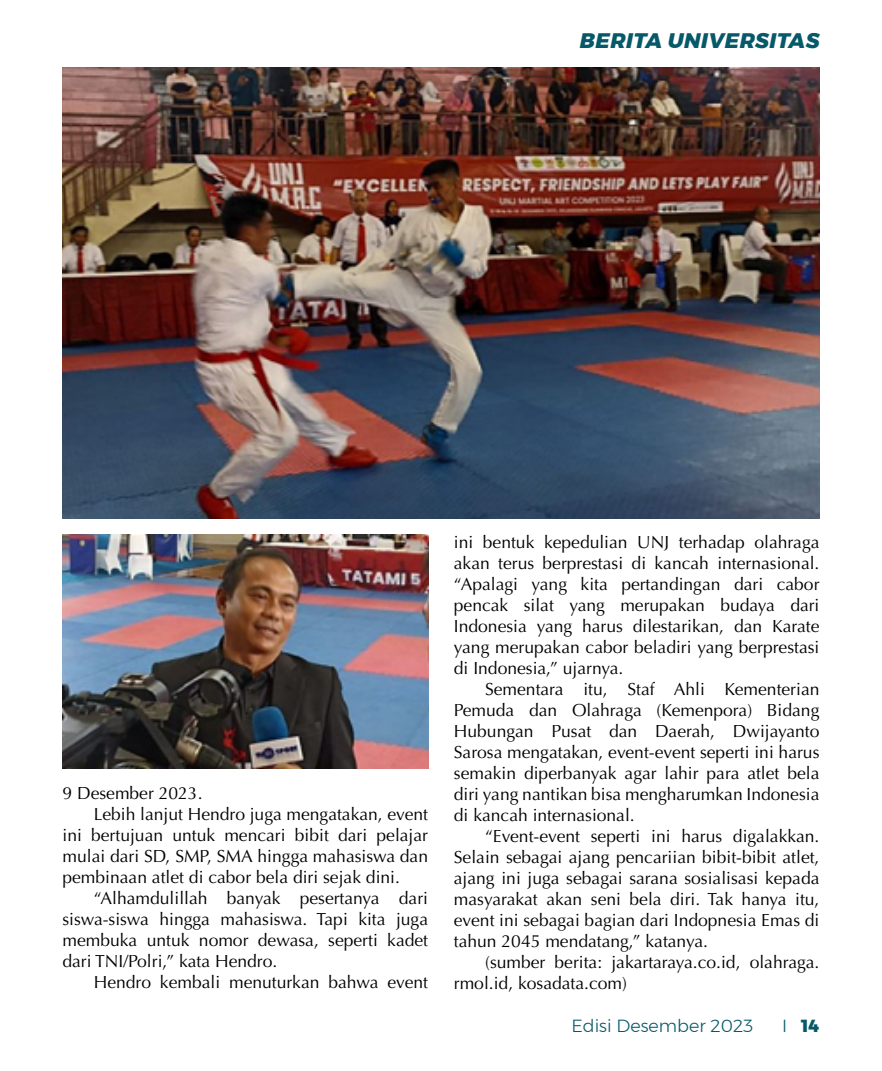
<style>
.page{position:relative;width:882px;height:1071px;background:#fff}
.page>*{position:absolute;margin:0;border:0;box-sizing:border-box;transform-origin:0 0}
.t1{font:italic 800 21px "Montserrat";letter-spacing:.025em;color:#065968}
.t2{font:17.5px/21px "Optima LT Pro";color:#000;text-align:justify}
.t3{font:300 17.5px "Montserrat";color:#065968}
.t4{font:800 17.5px "Montserrat";color:#065968}
.s1{font-weight:300}
</style>
<div class="page">
<img style="left:63px;top:67px;width:756px;height:451px">
<img style="left:63px;top:534px;width:365px;height:235px">
<p class="t1" style="left:580px;top:24px;width:241px">BERITA UNIVERSITAS</p>
<p class="t2" style="left:63px;top:783px;width:142px">9 Desember 2023.</p>
<p class="t2" style="left:94px;top:804px;width:336px">Lebih lanjut Hendro juga mengatakan, event</p>
<p class="t2" style="left:63px;top:825px;width:367px">ini bertujuan untuk mencari bibit dari pelajar</p>
<p class="t2" style="left:63px;top:846px;width:367px">mulai dari SD, SMP, SMA hingga mahasiswa dan</p>
<p class="t2" style="left:63px;top:867px;width:339px">pembinaan atlet di cabor bela diri sejak dini.</p>
<p class="t2" style="left:94px;top:888px;width:336px">“Alhamdulillah banyak pesertanya dari</p>
<p class="t2" style="left:63px;top:909px;width:367px">siswa-siswa hingga mahasiswa. Tapi kita juga</p>
<p class="t2" style="left:63px;top:930px;width:367px">membuka untuk nomor dewasa, seperti kadet</p>
<p class="t2" style="left:63px;top:951px;width:216px">dari TNI/Polri,” kata Hendro.</p>
<p class="t2" style="left:94px;top:972px;width:336px">Hendro kembali menuturkan bahwa event</p>
<p class="t2" style="left:454px;top:532px;width:367px">ini bentuk kepedulian UNJ terhadap olahraga akan terus berprestasi di kancah internasional. “Apalagi yang kita pertandingan dari cabor pencak silat yang merupakan budaya dari Indonesia yang harus dilestarikan, dan Karate yang merupakan cabor beladiri yang berprestasi di Indonesia,” ujarnya.</p>
<p class="t2" style="left:454px;top:679px;width:367px;text-indent:31px">Sementara itu, Staf Ahli Kementerian Pemuda dan Olahraga (Kemenpora) Bidang Hubungan Pusat dan Daerah, Dwijayanto Sarosa mengatakan, event-event seperti ini harus semakin diperbanyak agar lahir para atlet bela diri yang nantikan bisa mengharumkan Indonesia di kancah internasional.</p>
<p class="t2" style="left:454px;top:826px;width:367px;text-indent:31px">“Event-event seperti ini harus digalakkan.<br>Selain sebagai ajang pencariian bibit-bibit atlet, ajang ini juga sebagai sarana sosialisasi kepada masyarakat akan seni bela diri. Tak hanya itu, event ini sebagai bagian dari Indopnesia Emas di tahun 2045 mendatang,” katanya.</p>
<p class="t2" style="left:454px;top:952px;width:367px;text-indent:31px">(sumber berita: jakartaraya.co.id, olahraga. rmol.id, kosadata.com)</p>
<p class="t3" style="left:572px;top:1012px;width:183px">Edisi Desember 2023</p>
<p class="t4" style="left:782px;top:1011px;width:39px"><span class="s1">I</span> 14</p>
</div>
